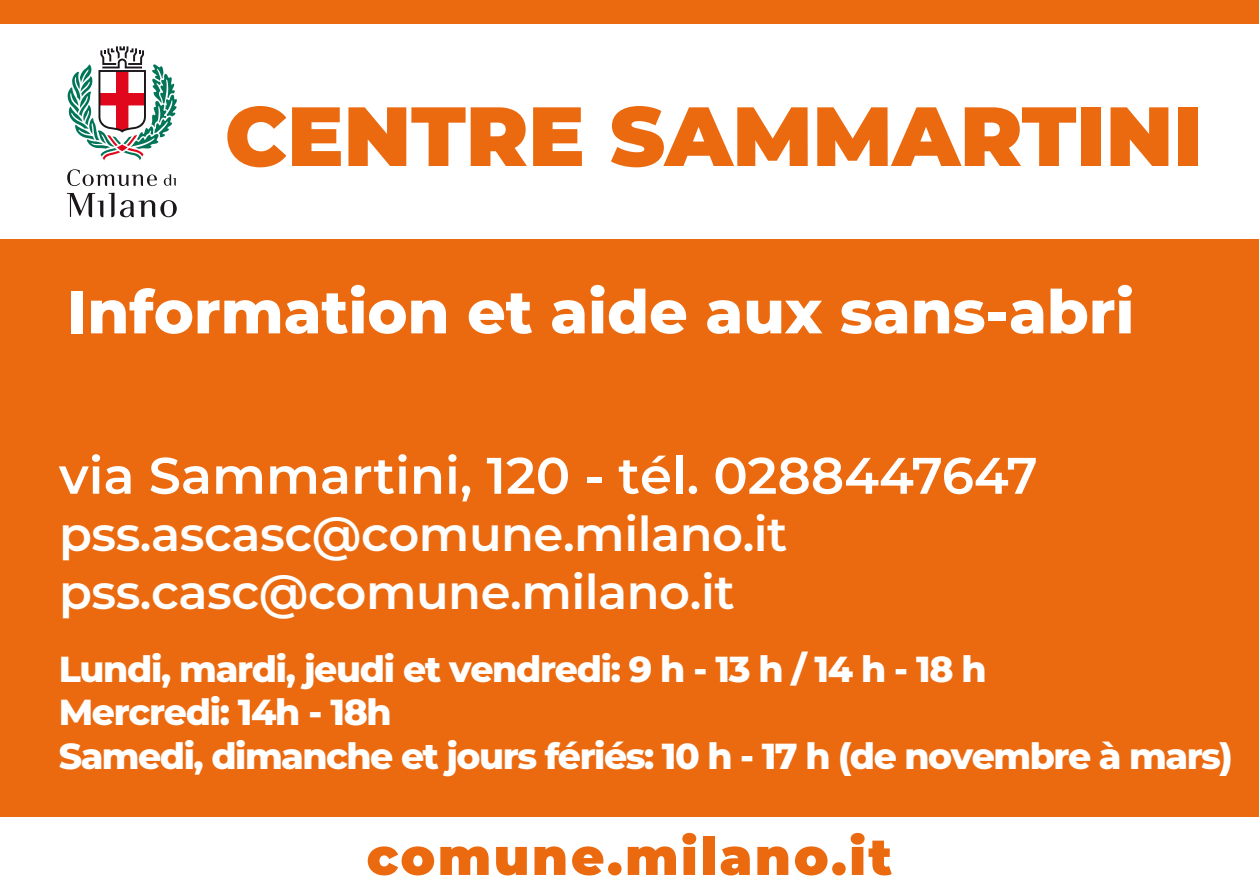
<style>
.page{position:relative;width:1259px;height:893px;background:#fff}
.page>*{position:absolute;margin:0;border:0;box-sizing:border-box;transform-origin:0 0}
.t1{font:900 83.7px "Montserrat";color:#eb6a10}
.t2{font:800 60.3px "Montserrat";color:#fff}
.t3{font:600 51.3px "Montserrat";color:#fff}
.t4{font:900 51.3px "Montserrat";letter-spacing:.05em;color:#eb6a10}
.t5{font:600 48px/57.6px "Montserrat";letter-spacing:-.01em;color:#fff}
.t6{font:800 36.3px/43.5px "Montserrat";letter-spacing:-.04em;color:#fff}
</style>
<div class="page">
<div style="left:0;top:0;width:1259px;height:817px;background:#eb6a10"></div>
<div style="left:0;top:25px;width:1259px;height:214px;background:#fff"></div>
<svg style="left:67px;top:193px;width:36px;height:24px"></svg>
<svg style="left:109px;top:193px;width:5px;height:24px"></svg>
<svg style="left:120px;top:200px;width:57px;height:17px"></svg>
<svg style="left:164px;top:174px;width:12px;height:12px"></svg>
<svg style="left:67px;top:169px;width:90px;height:17px"></svg>
<svg style="left:68px;top:46px;width:109px;height:114px"></svg>
<h1 class="t1" style="left:225px;top:73px;width:979px">CENTRE SAMMARTINI</h1>
<h2 class="t2" style="left:67px;top:268px;width:1069px">Information et aide aux sans-abri</h2>
<h3 class="t3" style="left:59px;top:439px;width:980px">via Sammartini, 120 - tél. 0288447647</h3>
<h3 class="t5" style="left:59px;top:503px;width:730px">pss.ascasc@comune.milano.it pss.casc@comune.milano.it</h3>
<p class="t6" style="left:59px;top:645px;width:1175px">Lundi, mardi, jeudi et vendredi: 9 h - 13 h / 14 h - 18 h<br>Mercredi: 14h - 18h<br>Samedi, dimanche et jours fériés: 10 h - 17 h (de novembre à mars)</p>
<h3 class="t4" style="left:367px;top:818px;width:527px">comune.milano.it</h3>
</div>
